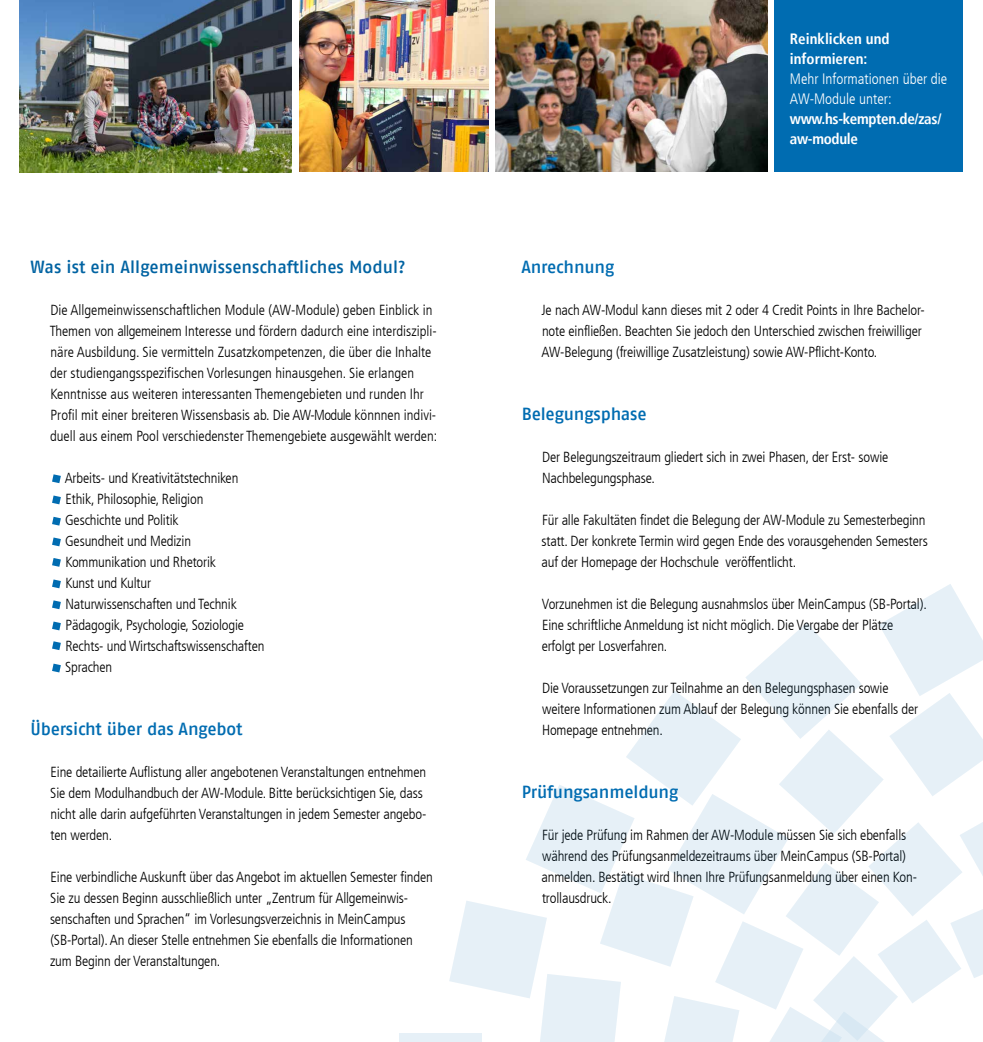
<style>
.page{position:relative;width:983px;height:1042px;background:#fff}
.page>*{position:absolute;margin:0;border:0;box-sizing:border-box;transform-origin:0 0}
.t1{font:17.5px "Fago No Med";letter-spacing:-.015em;color:#006cb1}
.t2{font:17.5px "Fago No Med";color:#0063a2}
.t3{font:700 condensed 15.05px/19.9px "Frutiger LT";letter-spacing:-.005em;color:#fff}
.t4{font:300 condensed 15.05px/19.9px "Frutiger LT";color:#fff}
.t5{font:300 condensed 14.53px/21px "Frutiger LT";letter-spacing:-.01em;color:#000}
</style>
<div class="page">
<div style="left:774px;top:0;width:188px;height:171px;background:#006cb1"></div>
<svg style="left:52px;top:474px;width:9px;height:9px"></svg>
<svg style="left:52px;top:517px;width:9px;height:8px"></svg>
<svg style="left:52px;top:558px;width:9px;height:9px"></svg>
<svg style="left:52px;top:600px;width:9px;height:9px"></svg>
<svg style="left:52px;top:641px;width:9px;height:9px"></svg>
<svg style="left:52px;top:495px;width:9px;height:9px"></svg>
<svg style="left:52px;top:537px;width:9px;height:9px"></svg>
<svg style="left:52px;top:579px;width:9px;height:9px"></svg>
<svg style="left:52px;top:621px;width:9px;height:9px"></svg>
<svg style="left:52px;top:663px;width:9px;height:9px"></svg>
<img style="left:20px;top:0;width:271px;height:172px">
<img style="left:495px;top:0;width:271px;height:171px">
<img style="left:299px;top:0;width:189px;height:171px">
<div style="left:399px;top:1033px;width:83px;height:9px;background:#e6f0f7"></div>
<svg style="left:449px;top:584px;width:533px;height:458px"></svg>
<p class="t2" style="left:31px;top:257px;width:376px">Was ist ein Allgemeinwissenschaftliches Modul?</p>
<p class="t5" style="left:50px;top:300px;width:389px">Die Allgemeinwissenschaftlichen Module (AW-Module) geben Einblick in Themen von allgemeinem Interesse und fördern dadurch eine interdiszipli&shy;näre Ausbildung. Sie vermitteln Zusatzkompetenzen, die über die Inhalte der studiengangsspezifischen Vorlesungen hinausgehen. Sie erlangen Kenntnisse aus weiteren interessanten Themengebieten und runden Ihr Profil mit einer breiteren Wissensbasis ab. Die AW-Module könnnen indivi&shy;duell aus einem Pool verschiedenster Themengebiete ausgewählt werden:</p>
<p class="t5" style="left:65px;top:468px;width:201px">Arbeits- und Kreativitätstechniken<br>Ethik, Philosophie, Religion<br>Geschichte und Politik<br>Gesundheit und Medizin<br>Kommunikation und Rhetorik<br>Kunst und Kultur<br>Naturwissenschaften und Technik<br>Pädagogik, Psychologie, Soziologie<br>Rechts- und Wirtschaftswissenschaften<br>Sprachen</p>
<p class="t1" style="left:30px;top:719px;width:214px">Übersicht über das Angebot</p>
<p class="t5" style="left:50px;top:762px;width:377px">Eine detailierte Auflistung aller angebotenen Veranstaltungen entnehmen Sie dem Modulhandbuch der AW-Module. Bitte berücksichtigen Sie, dass nicht alle darin aufgeführten Veranstaltungen in jedem Semester angebo&shy;ten werden.</p>
<p class="t5" style="left:50px;top:867px;width:384px">Eine verbindliche Auskunft über das Angebot im aktuellen Semester finden Sie zu dessen Beginn ausschließlich unter „Zentrum für Allgemeinwis&shy;senschaften und Sprachen“ im Vorlesungsverzeichnis in MeinCampus (SB-Portal). An dieser Stelle entnehmen Sie ebenfalls die Informationen zum Beginn der Veranstaltungen.</p>
<p class="t3" style="left:789px;top:29px;width:101px">Reinklicken und informieren:</p>
<p class="t4" style="left:789px;top:69px;width:159px">Mehr Informationen über die<br>AW-Module unter:</p>
<p class="t3" style="left:789px;top:109px;width:153px">www.hs-kempten.de/zas/ aw-module</p>
<p class="t1" style="left:521px;top:257px;width:94px">Anrechnung</p>
<p class="t5" style="left:541px;top:300px;width:385px">Je nach AW-Modul kann dieses mit 2 oder 4 Credit Points in Ihre Bachelor&shy;note einfließen. Beachten Sie jedoch den Unterschied zwischen freiwilliger<br>AW-Belegung (freiwillige Zusatzleistung) sowie AW-Pflicht-Konto.</p>
<p class="t1" style="left:521px;top:404px;width:126px">Belegungsphase</p>
<p class="t5" style="left:542px;top:447px;width:347px">Der Belegungszeitraum gliedert sich in zwei Phasen, der Erst- sowie<br>Nachbelegungsphase.</p>
<p class="t5" style="left:541px;top:510px;width:388px">Für alle Fakultäten findet die Belegung der AW-Module zu Semesterbeginn statt. Der konkrete Termin wird gegen Ende des vorausgehenden Semesters auf der Homepage der Hochschule veröffentlicht.</p>
<p class="t5" style="left:541px;top:594px;width:386px">Vorzunehmen ist die Belegung ausnahmslos über MeinCampus (SB-Portal).<br>Eine schriftliche Anmeldung ist nicht möglich. Die Vergabe der Plätze erfolgt per Losverfahren.</p>
<p class="t5" style="left:542px;top:678px;width:377px">Die Voraussetzungen zur Teilnahme an den Belegungsphasen sowie weitere Informationen zum Ablauf der Belegung können Sie ebenfalls der<br>Homepage entnehmen.</p>
<p class="t1" style="left:521px;top:782px;width:158px">Prüfungsanmeldung</p>
<p class="t5" style="left:541px;top:825px;width:377px">Für jede Prüfung im Rahmen der AW-Module müssen Sie sich ebenfalls während des Prüfungsanmeldezeitraums über MeinCampus (SB-Portal) anmelden. Bestätigt wird Ihnen Ihre Prüfungsanmeldung über einen Kon&shy;trollausdruck.</p>
</div>
